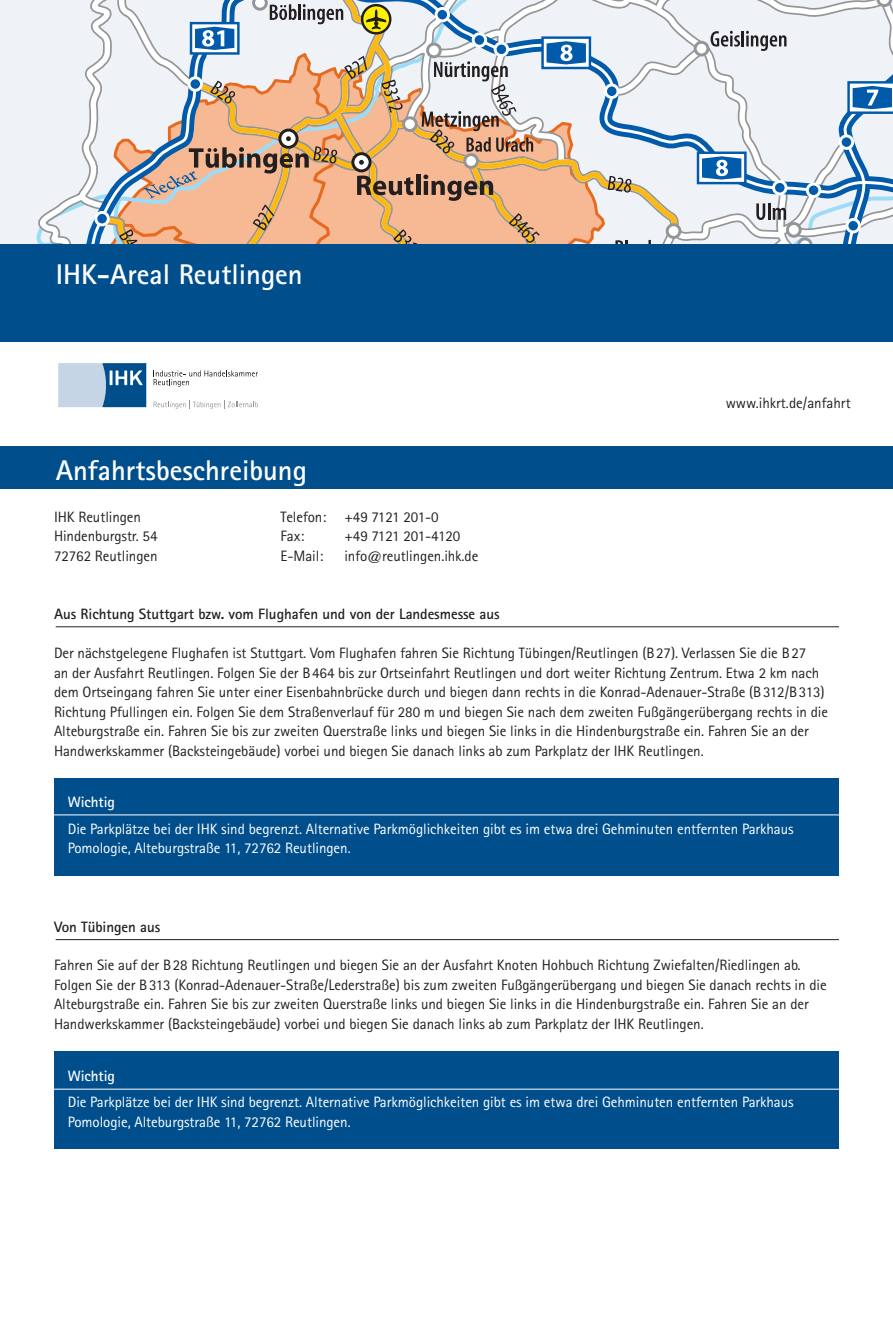
<style>
.page{position:relative;width:893px;height:1340px;background:#fff}
.page>*{position:absolute;margin:0;border:0;box-sizing:border-box;transform-origin:0 0}
.t1{font:700 28.5px "Rotis Sans Serif";color:#fff}
.t2{font:15px/19.5px "Rotis Sans Serif";letter-spacing:-.005em;color:#231f20}
.t3{font:15px/19.5px "Rotis Sans Serif";letter-spacing:-.005em;color:#fff}
.t4{font:700 15px "Rotis Sans Serif";letter-spacing:-.005em;color:#231f20}
.t5{font:700 15px "Rotis Sans Serif";letter-spacing:-.005em;color:#fff}
</style>
<div class="page">
<svg style="left:0;top:0;width:893px;height:244px"></svg>
<svg style="left:154px;top:370px;width:104px;height:17px"></svg>
<svg style="left:58px;top:363px;width:88px;height:44px;background:#79a1c2"></svg>
<svg style="left:154px;top:400px;width:104px;height:9px"></svg>
<div style="left:0;top:244px;width:893px;height:98px;background:#004f8c"></div>
<div style="left:0;top:446px;width:893px;height:43px;background:#004f8c"></div>
<div style="left:54px;top:778px;width:785px;height:97px;background:#004f8c"></div>
<div style="left:54px;top:1051px;width:785px;height:97px;background:#004f8c"></div>
<hr style="left:43px;top:814px;width:816px;height:1px;background:#fff">
<hr style="left:43px;top:1088px;width:816px;height:1px;background:#fff">
<hr style="left:56px;top:626px;width:783px;height:1px;background:#231f20">
<hr style="left:56px;top:939px;width:783px;height:1px;background:#231f20">
<h1 class="t1" style="left:56px;top:256px;width:248px">IHK-Areal Reutlingen</h1>
<h1 class="t1" style="left:56px;top:452px;width:253px">Anfahrtsbeschreibung</h1>
<p class="t2" style="left:54px;top:507px;width:105px">IHK Reutlingen<br>Hindenburgstr. 54<br>72762 Reutlingen</p>
<p class="t2" style="left:281px;top:507px;width:160px">Telefon: +49 7121 201-0<br>Fax:</p>
<p class="t2" style="left:344px;top:526px;width:118px">+49 7121 201-4120</p>
<p class="t2" style="left:281px;top:546px;width:44px">E-Mail:</p>
<p class="t2" style="left:344px;top:546px;width:135px">info@reutlingen.ihk.de</p>
<p class="t4" style="left:54px;top:604px;width:447px">Aus Richtung Stuttgart bzw. vom Flughafen und von der Landesmesse aus</p>
<p class="t2" style="left:726px;top:392px;width:126px">www.ihkrt.de/anfahrt</p>
<p class="t2" style="left:54px;top:643px;width:776px">Der nächstgelegene Flughafen ist Stuttgart. Vom Flughafen fahren Sie Richtung Tübingen/Reutlingen (B27). Verlassen Sie die B27<br>an der Ausfahrt Reutlingen. Folgen Sie der B464 bis zur Ortseinfahrt Reutlingen und dort weiter Richtung Zentrum. Etwa 2 km nach dem Ortseingang fahren Sie unter einer Eisenbahnbrücke durch und biegen dann rechts in die Konrad-Adenauer-Straße (B312/B313)<br>Richtung Pfullingen ein. Folgen Sie dem Straßenverlauf für 280 m und biegen Sie nach dem zweiten Fußgängerübergang rechts in die Alteburgstraße ein. Fahren Sie bis zur zweiten Querstraße links und biegen Sie links in die Hindenburgstraße ein. Fahren Sie an der Handwerkskammer (Backsteingebäude) vorbei und biegen Sie danach links ab zum Parkplatz der IHK Reutlingen.</p>
<p class="t5" style="left:68px;top:792px;width:49px">Wichtig</p>
<p class="t3" style="left:68px;top:819px;width:727px">Die Parkplätze bei der IHK sind begrenzt. Alternative Parkmöglichkeiten gibt es im etwa drei Gehminuten entfernten Parkhaus<br>Pomologie, Alteburgstraße 11, 72762 Reutlingen.</p>
<p class="t4" style="left:54px;top:917px;width:108px">Von Tübingen aus</p>
<p class="t2" style="left:54px;top:955px;width:774px">Fahren Sie auf der B28 Richtung Reutlingen und biegen Sie an der Ausfahrt Knoten Hohbuch Richtung Zwiefalten/Riedlingen ab.<br>Folgen Sie der B313 (Konrad-Adenauer-Straße/Lederstraße) bis zum zweiten Fußgängerübergang und biegen Sie danach rechts in die Alteburgstraße ein. Fahren Sie bis zur zweiten Querstraße links und biegen Sie links in die Hindenburgstraße ein. Fahren Sie an der Handwerkskammer (Backsteingebäude) vorbei und biegen Sie danach links ab zum Parkplatz der IHK Reutlingen.</p>
<p class="t5" style="left:68px;top:1066px;width:49px">Wichtig</p>
<p class="t3" style="left:68px;top:1092px;width:727px">Die Parkplätze bei der IHK sind begrenzt. Alternative Parkmöglichkeiten gibt es im etwa drei Gehminuten entfernten Parkhaus<br>Pomologie, Alteburgstraße 11, 72762 Reutlingen.</p>
</div>
